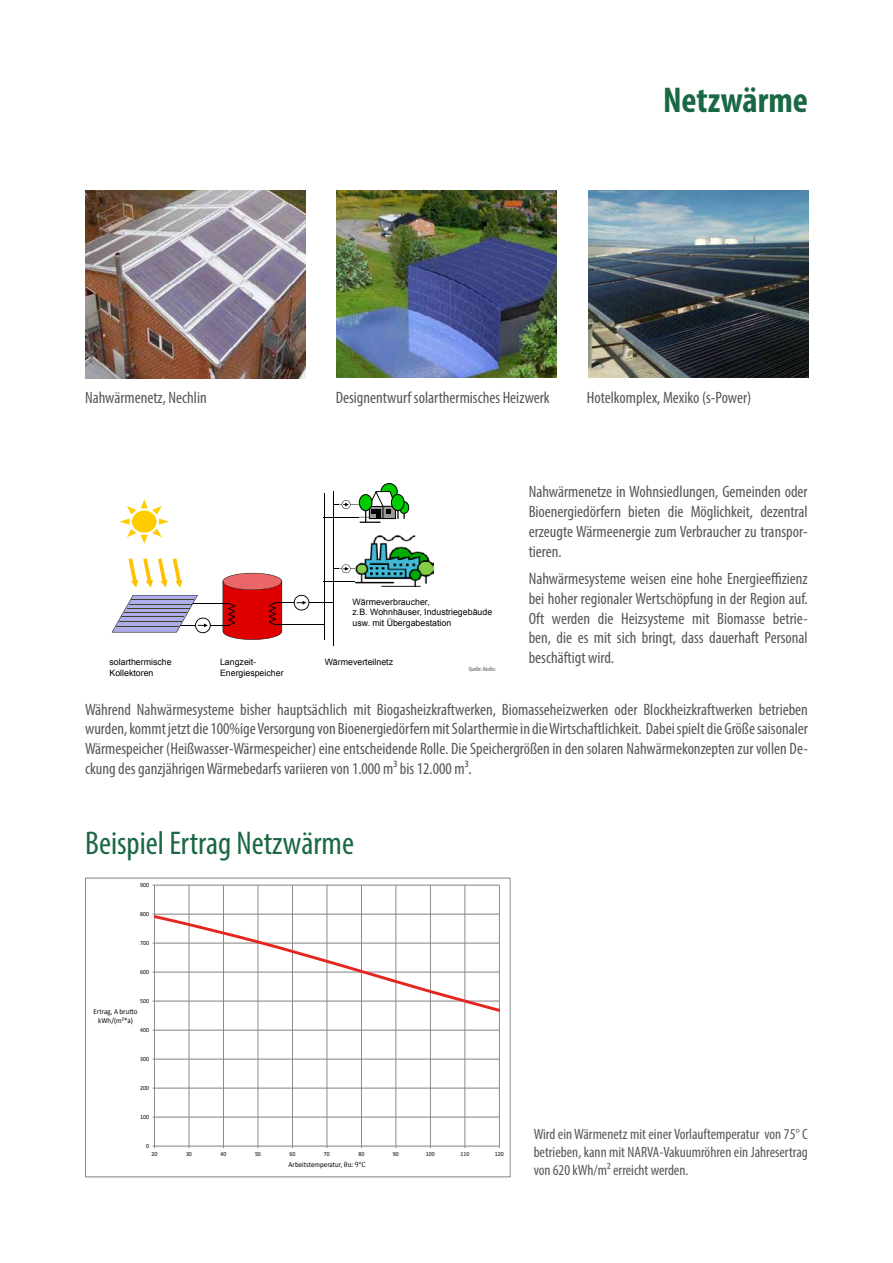
<style>
.page{position:relative;width:893px;height:1263px;background:#fff}
.page>*{position:absolute;margin:0;border:0;box-sizing:border-box;transform-origin:0 0}
.t1{font:700 condensed 36px "Myriad Pro";color:#1a6843}
.t2{font:condensed 33px "Myriad Pro";color:#1a6843}
.t3{font:condensed 16.5px/19.8px "Myriad Pro";color:#575756;text-align:justify}
.t4{font:condensed 15px/18px "Myriad Pro";color:#575756;text-align:justify}
.t5{font:8.85px/10.6px "Arial";color:#000}
.t6{font:7.65px/9.3px "Calibri";color:#010203;text-align:center;scale:.92 1}
.t7{font:700 6.3px "Arial";color:#000}
.t8{font:6.3px "Calibri";color:#010203;scale:.92 1}
.t9{font:condensed 6.15px "Myriad Pro";color:#575756}
.s1{font-family:"Cambria Math"}
</style>
<div class="page">
<img style="left:85px;top:190px;width:220px;height:188px">
<img style="left:337px;top:190px;width:220px;height:188px">
<img style="left:588px;top:190px;width:220px;height:188px">
<div style="left:82px;top:876px;width:436px;height:302px;background:linear-gradient(to bottom,#fff,#fff)"></div>
<div style="left:86px;top:878px;width:424px;height:299px;background:#fff"></div>
<hr style="left:155px;top:885px;width:344px;height:1px;background:#868686">
<hr style="left:155px;top:1030px;width:344px;height:1px;background:#868686">
<hr style="left:155px;top:1059px;width:344px;height:1px;background:#868686">
<hr style="left:155px;top:1088px;width:344px;height:1px;background:#868686">
<hr style="left:155px;top:1117px;width:344px;height:1px;background:#868686">
<hr style="left:499px;top:885px;width:1px;height:261px;background:#868686">
<hr style="left:464px;top:885px;width:1px;height:261px;background:#868686">
<hr style="left:430px;top:885px;width:1px;height:261px;background:#868686">
<hr style="left:395px;top:885px;width:1px;height:261px;background:#868686">
<hr style="left:361px;top:885px;width:1px;height:261px;background:#868686">
<hr style="left:327px;top:885px;width:1px;height:261px;background:#868686">
<hr style="left:292px;top:885px;width:1px;height:261px;background:#868686">
<hr style="left:258px;top:885px;width:1px;height:261px;background:#868686">
<hr style="left:223px;top:885px;width:1px;height:261px;background:#868686">
<hr style="left:189px;top:885px;width:1px;height:261px;background:#868686">
<hr style="left:154px;top:885px;width:1px;height:261px;background:#868686">
<hr style="left:155px;top:1146px;width:344px;height:1px;background:#868686">
<svg style="left:153px;top:905px;width:347px;height:113px"></svg>
<div style="left:85px;top:878px;width:426px;height:299px;border:1px solid #868686"></div>
<svg style="left:120px;top:499px;width:49px;height:45px"></svg>
<svg style="left:325px;top:564px;width:30px;height:18px"></svg>
<hr style="left:333px;top:491px;width:1px;height:155px;background:#000">
<hr style="left:324px;top:493px;width:1px;height:147px;background:#000">
<hr style="left:284px;top:602px;width:50px;height:1px;background:#000">
<hr style="left:284px;top:624px;width:41px;height:1px;background:#000">
<svg style="left:294px;top:594px;width:15px;height:17px"></svg>
<svg style="left:112px;top:558px;width:172px;height:82px"></svg>
<hr style="left:131px;top:599px;width:63px;height:1px;background:#424123">
<hr style="left:129px;top:604px;width:63px;height:1px;background:#424123">
<hr style="left:127px;top:608px;width:63px;height:1px;background:#424123">
<hr style="left:124px;top:612px;width:63px;height:1px;background:#424123">
<hr style="left:122px;top:616px;width:62px;height:1px;background:#424123">
<hr style="left:119px;top:621px;width:63px;height:1px;background:#424123">
<hr style="left:116px;top:626px;width:62px;height:1px;background:#424123">
<img style="left:355px;top:536px;width:79px;height:50px">
<div style="left:381px;top:483px;width:16px;height:17px;background:#0c0;border-radius:50%"></div>
<div style="left:381px;top:483px;width:17px;height:17px;border:1px solid #000;border-radius:50%"></div>
<svg style="left:325px;top:490px;width:80px;height:33px"></svg>
<div style="left:359px;top:494px;width:13px;height:17px;background:#0c0;border-radius:50%"></div>
<div style="left:359px;top:494px;width:13px;height:17px;border:1px solid #000;border-radius:50%"></div>
<svg style="left:399px;top:502px;width:10px;height:11px"></svg>
<div style="left:399px;top:501px;width:10px;height:13px;border:1px solid #000;border-radius:50%"></div>
<div style="left:391px;top:494px;width:13px;height:17px;background:#0c0;border-radius:50%"></div>
<div style="left:391px;top:494px;width:13px;height:17px;border:1px solid #000;border-radius:50%"></div>
<h1 class="t1" style="left:663px;top:78px;width:146px">Netzwärme</h1>
<p class="t3" style="left:85px;top:387px;width:123px">Nahwärmenetz, Nechlin</p>
<p class="t3" style="left:336px;top:387px;width:216px">Designentwurf solarthermisches Heizwerk</p>
<p class="t3" style="left:587px;top:387px;width:166px">Hotelkomplex, Mexiko (s-Power)</p>
<p class="t3" style="left:529px;top:482px;width:280px">Nahwärmenetze in Wohnsiedlungen, Gemeinden oder Bioenergiedörfern bieten die Möglichkeit, dezentral erzeugte Wärmeenergie zum Verbraucher zu transpor&shy;tieren.</p>
<p class="t3" style="left:529px;top:568px;width:281px">Nahwärmesysteme weisen eine hohe Energieeffizienz bei hoher regionaler Wertschöpfung in der Region auf.<br>Oft werden die Heizsysteme mit Biomasse betrie&shy;ben, die es mit sich bringt, dass dauerhaft Personal beschäftigt wird.</p>
<p class="t5" style="left:353px;top:596px;width:141px">Wärmeverbraucher,<br>z.B. Wohnhäuser, Industriegebäude usw. mit Übergabestation</p>
<p class="t5" style="left:325px;top:657px;width:70px">Wärmeverteilnetz</p>
<p class="t3" style="left:85px;top:699px;width:724px">Während Nahwärmesysteme bisher hauptsächlich mit Biogasheizkraftwerken, Biomasseheizwerken oder Blockheizkraftwerken betrieben wurden, kommt jetzt die 100%ige Versorgung von Bioenergiedörfern mit Solarthermie in die Wirtschaftlichkeit. Dabei spielt die Größe saisonaler Wärmespeicher (Heißwasser-Wärmespeicher) eine entscheidende Rolle. Die Speichergrößen in den solaren Nahwärmekonzepten zur vollen De&shy;ckung des ganzjährigen Wärmebedarfs variieren von 1.000 m³ bis 12.000 m³.</p>
<p class="t5" style="left:110px;top:657px;width:64px">solarthermische<br>Kollektoren</p>
<p class="t5" style="left:220px;top:657px;width:65px">Langzeit-<br>Energiespeicher</p>
<p class="t9" style="left:469px;top:666px;width:28px">Quelle: AkoTec</p>
<p class="t7" style="left:151px;top:703px;width:305px">AkoTec Produktionsgesellschaft mbH * Grundmühlenweg 3 * DE-16278 Angermünde * www.akotec.eu</p>
<h2 class="t2" style="left:85px;top:823px;width:270px">Beispiel Ertrag Netzwärme</h2>
<p class="t8" style="left:140px;top:881px;width:11px">900</p>
<p class="t8" style="left:140px;top:910px;width:11px">800</p>
<p class="t8" style="left:140px;top:939px;width:11px">700</p>
<p class="t8" style="left:140px;top:968px;width:11px">600</p>
<p class="t8" style="left:140px;top:997px;width:11px">500</p>
<p class="t6" style="left:94px;top:1006px;width:49px">Ertrag, A brutto kWh/(m²*a)</p>
<p class="t8" style="left:140px;top:1026px;width:11px">400</p>
<p class="t8" style="left:140px;top:1055px;width:11px">300</p>
<p class="t8" style="left:140px;top:1084px;width:11px">200</p>
<p class="t8" style="left:140px;top:1113px;width:11px">100</p>
<p class="t8" style="left:146px;top:1142px;width:5px">0</p>
<p class="t8" style="left:152px;top:1150px;width:8px">20</p>
<p class="t8" style="left:186px;top:1150px;width:8px">30</p>
<p class="t8" style="left:221px;top:1150px;width:8px">40</p>
<p class="t8" style="left:255px;top:1150px;width:8px">50</p>
<p class="t8" style="left:289px;top:1150px;width:8px">60</p>
<p class="t8" style="left:324px;top:1150px;width:8px">70</p>
<p class="t8" style="left:358px;top:1150px;width:8px">80</p>
<p class="t8" style="left:393px;top:1150px;width:8px">90</p>
<p class="t8" style="left:426px;top:1150px;width:11px">100</p>
<p class="t8" style="left:460px;top:1150px;width:11px">110</p>
<p class="t8" style="left:495px;top:1150px;width:11px">120</p>
<p class="t6" style="left:289px;top:1160px;width:85px">Arbeitstemperatur, <span class="s1">θu: 9°C</span></p>
<p class="t4" style="left:534px;top:1125px;width:276px">Wird ein Wärmenetz mit einer Vorlauftemperatur von 75° C betrieben, kann mit NARVA-Vakuumröhren ein Jahresertrag von 620 kWh/m² erreicht werden.</p>
</div>
